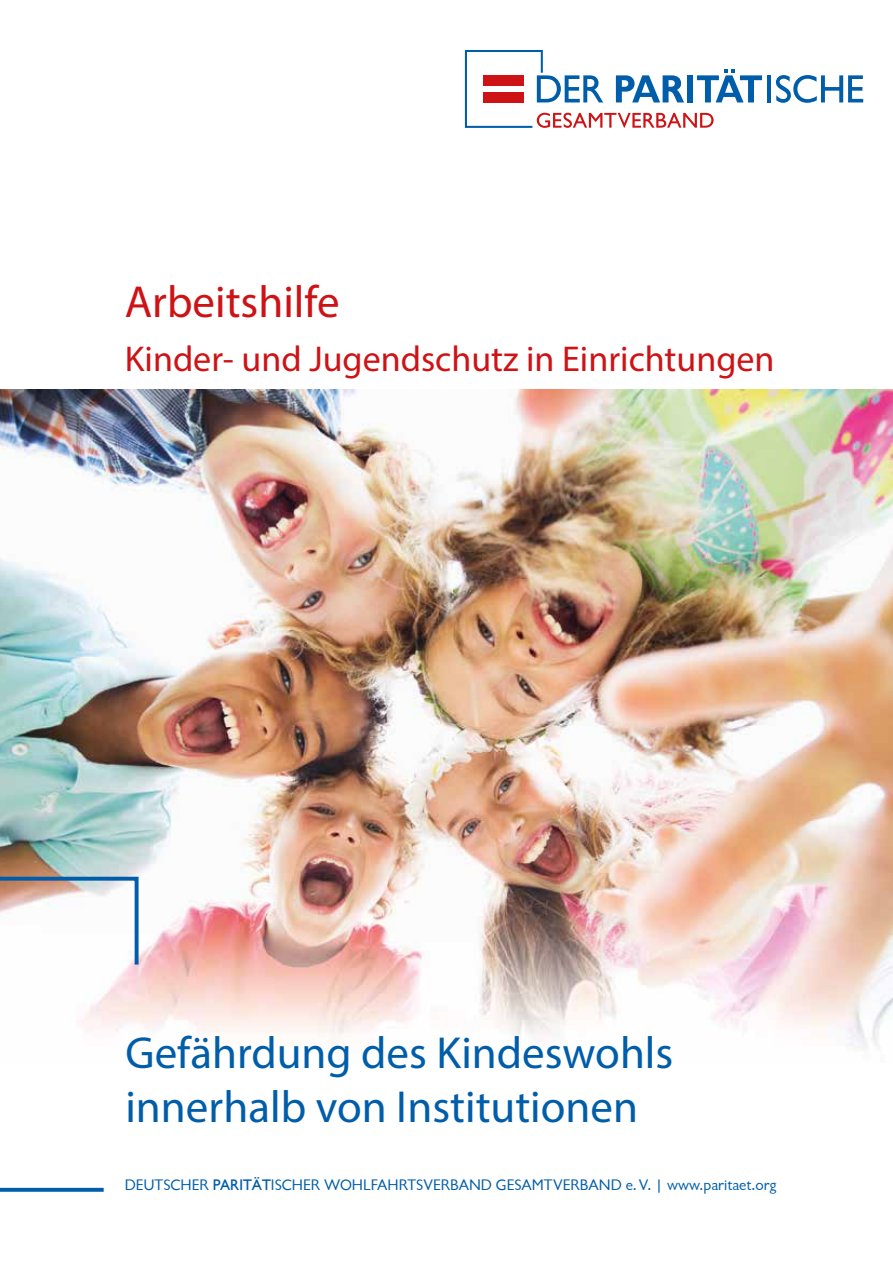
<style>
.page{position:relative;width:893px;height:1263px;background:#fff}
.page>*{position:absolute;margin:0;border:0;box-sizing:border-box;transform-origin:0 0}
.t1{font:45px/54px "Myriad Pro";color:#005da9}
.t2{font:45px "Myriad Pro";color:#cd1316}
.t3{font:36px "Myriad Pro";color:#cd1316}
.t4{font:15.75px "Chantilly";color:#005da9}
.s1{font-weight:500}
</style>
<div class="page">
<img style="left:0;top:390px;width:893px;height:658px">
<hr style="left:767px;top:75px;width:4px;height:27px;background:#005da9">
<svg style="left:776px;top:75px;width:87px;height:28px"></svg>
<svg style="left:465px;top:50px;width:297px;height:78px"></svg>
<svg style="left:0;top:877px;width:139px;height:315px"></svg>
<h1 class="t2" style="left:125px;top:274px;width:216px">Arbeitshilfe</h1>
<h2 class="t3" style="left:125px;top:337px;width:651px">Kinder- und Jugendschutz in Einrichtungen</h2>
<h1 class="t1" style="left:125px;top:1025px;width:549px">Gefährdung des Kindeswohls innerhalb von Institutionen</h1>
<p class="t4" style="left:125px;top:1176px;width:653px">DEUTSCHER <span class="s1">PARITÄT</span>ISCHER WOHLFAHRTSVERBAND GESAMTVERBAND e.V. | www.paritaet.org</p>
</div>
